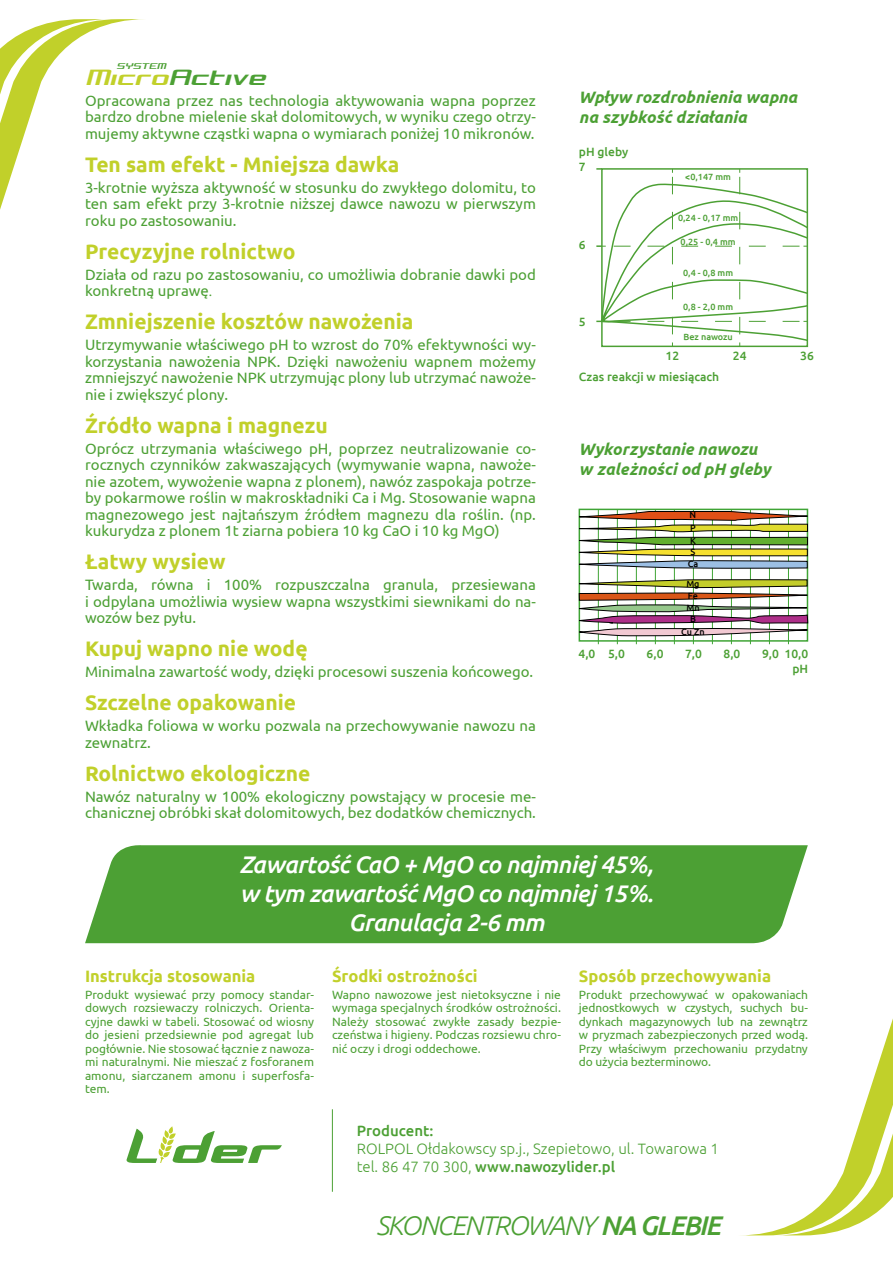
<style>
.page{position:relative;width:893px;height:1263px;background:#fff}
.page>*{position:absolute;margin:0;border:0;box-sizing:border-box;transform-origin:0 0}
.t1{font:italic 28.5px "Concielian Condensed Semi";color:#4ca034}
.t2{font:italic 300 27px "Ubuntu";letter-spacing:-.05em;color:#4ca034}
.t3{font:italic 500 24px/28.8px "Ubuntu";letter-spacing:-.02em;color:#fff;text-align:center}
.t4{font:700 21px "Ubuntu";color:#c1d02a}
.t5{font:italic 700 16.5px/19.8px "Ubuntu";color:#4ca034}
.t6{font:700 16.5px "Ubuntu";color:#c1d02a}
.t7{font:15px/16.5px "Ubuntu";color:#4ca034;text-align:justify}
.t8{font:300 15px/18px "Ubuntu";color:#4ca034}
.t9{font:500 15px "Ubuntu";color:#4ca034}
.t10{font:12px/13.5px "Ubuntu";color:#4ca034;text-align:justify}
.t11{font:500 12px/15.5px "Ubuntu";color:#4ca034}
.t12{font:italic 10.8px "Concielian Condensed Semi";color:#4ca034}
.t13{font:500 9px "Ubuntu";color:#4ca034}
.t14{font:500 9px/11.9px "Ubuntu";color:#000;text-align:center}
.s1{color:#c1d02a}
.s2{font-family:"Minion Pro"}
.s3{font-weight:500}
</style>
<div class="page">
<div style="left:85px;top:845px;width:723px;height:98px;background:#4ca034"></div>
<svg style="left:738px;top:894px;width:37px;height:341px"></svg>
<svg style="left:775px;top:894px;width:118px;height:341px"></svg>
<svg style="left:0;top:19px;width:110px;height:191px"></svg>
<hr style="left:332px;top:1109px;width:1px;height:83px;background:#4ca034">
<svg style="left:127px;top:1126px;width:155px;height:37px"></svg>
<svg style="left:596px;top:168px;width:213px;height:178px"></svg>
<div style="left:579px;top:509px;width:229px;height:133px;border:2px solid #3fa435"></div>
<hr style="left:598px;top:509px;width:1px;height:135px;background:#3fa435">
<hr style="left:617px;top:509px;width:1px;height:135px;background:#3fa435">
<hr style="left:636px;top:509px;width:1px;height:135px;background:#3fa435">
<hr style="left:655px;top:509px;width:1px;height:135px;background:#3fa435">
<hr style="left:674px;top:509px;width:1px;height:135px;background:#3fa435">
<hr style="left:693px;top:509px;width:1px;height:135px;background:#3fa435">
<hr style="left:712px;top:509px;width:1px;height:135px;background:#3fa435">
<hr style="left:731px;top:509px;width:1px;height:135px;background:#3fa435">
<hr style="left:750px;top:509px;width:1px;height:135px;background:#3fa435">
<hr style="left:769px;top:509px;width:1px;height:135px;background:#3fa435">
<hr style="left:788px;top:509px;width:1px;height:135px;background:#3fa435">
<svg style="left:579px;top:579px;width:230px;height:57px"></svg>
<svg style="left:579px;top:511px;width:230px;height:57px"></svg>
<p class="t12" style="left:117px;top:62px;width:51px">SYSTEM</p>
<h1 class="t1" style="left:85px;top:64px;width:182px"><span class="s1">Micro</span>Active</h1>
<p class="t7" style="left:85px;top:92px;width:452px">Opracowana przez nas technologia aktywowania wapna poprzez bardzo drobne mielenie skał dolomitowych, w wyniku czego otrzy&shy;mujemy aktywne cząstki wapna o wymiarach poniżej 10 mikronów.</p>
<h3 class="t4" style="left:85px;top:152px;width:316px">Ten sam efekt - Mniejsza dawka</h3>
<p class="t7" style="left:85px;top:179px;width:452px">3-krotnie wyższa aktywność w stosunku do zwykłego dolomitu, to ten sam efekt przy 3-krotnie niższej dawce nawozu w pierwszym roku po zastosowaniu.</p>
<h3 class="t4" style="left:85px;top:239px;width:212px">Precyzyjne rolnictwo</h3>
<p class="t7" style="left:85px;top:266px;width:452px">Działa od razu po zastosowaniu, co umożliwia dobranie dawki pod konkretną uprawę<span class="s2">.</span></p>
<h3 class="t4" style="left:85px;top:309px;width:330px">Zmniejszenie kosztów nawożenia</h3>
<p class="t7" style="left:85px;top:336px;width:452px">Utrzymywanie właściwego pH to wzrost do 70% efektywności wy&shy;korzystania nawożenia NPK. Dzięki nawożeniu wapnem możemy zmniejszyć nawożenie NPK utrzymując plony lub utrzymać nawoże&shy;nie i zwiększyć plony.</p>
<h3 class="t4" style="left:85px;top:413px;width:244px">Źródło wapna i magnezu</h3>
<p class="t7" style="left:85px;top:440px;width:452px">Oprócz utrzymania właściwego pH, poprzez neutralizowanie co&shy;rocznych czynników zakwaszających (wymywanie wapna, nawoże&shy;nie azotem, wywożenie wapna z plonem), nawóz zaspokaja potrze&shy;by pokarmowe roślin w makroskładniki Ca i Mg. Stosowanie wapna magnezowego jest najtańszym źródłem magnezu dla roślin. (np. kukurydza z plonem 1t ziarna pobiera 10 kg CaO i 10 kg MgO)</p>
<h3 class="t4" style="left:85px;top:549px;width:142px">Łatwy wysiew</h3>
<p class="t7" style="left:85px;top:576px;width:452px">Twarda, równa i 100% rozpuszczalna granula, przesiewana i odpylana umożliwia wysiew wapna wszystkimi siewnikami do na&shy;wozów bez pyłu.</p>
<h3 class="t4" style="left:85px;top:636px;width:224px">Kupuj wapno nie wodę</h3>
<p class="t7" style="left:85px;top:663px;width:450px">Minimalna zawartość wody, dzięki procesowi suszenia końcowego.</p>
<h3 class="t4" style="left:85px;top:690px;width:213px">Szczelne opakowanie</h3>
<p class="t7" style="left:85px;top:717px;width:452px">Wkładka foliowa w worku pozwala na przechowywanie nawozu na zewnatrz.</p>
<h3 class="t4" style="left:85px;top:761px;width:227px">Rolnictwo ekologiczne</h3>
<p class="t7" style="left:85px;top:788px;width:452px">Nawóz naturalny w 100% ekologiczny powstający w procesie me&shy;chanicznej obróbki skał dolomitowych, bez dodatków chemicznych.</p>
<p class="t5" style="left:579px;top:87px;width:220px">Wpływ rozdrobnienia wapna na szybkość działania</p>
<p class="t11" style="left:579px;top:143px;width:51px">pH gleby<br>7</p>
<p class="t11" style="left:579px;top:236px;width:8px">6</p>
<p class="t11" style="left:579px;top:313px;width:8px">5</p>
<p class="t13" style="left:685px;top:171px;width:47px">&lt;0,147 mm</p>
<p class="t13" style="left:678px;top:213px;width:62px">0,24 - 0,17 mm</p>
<p class="t13" style="left:681px;top:236px;width:57px">0,25 - 0,4 mm</p>
<p class="t13" style="left:683px;top:267px;width:51px">0,4 - 0,8 mm</p>
<p class="t13" style="left:683px;top:301px;width:51px">0,8 - 2,0 mm</p>
<p class="t13" style="left:684px;top:331px;width:51px">Bez nawozu</p>
<p class="t11" style="left:666px;top:348px;width:15px">12</p>
<p class="t11" style="left:733px;top:348px;width:15px">24</p>
<p class="t11" style="left:800px;top:348px;width:15px">36</p>
<p class="t11" style="left:579px;top:369px;width:142px">Czas reakcji w miesiącach</p>
<p class="t5" style="left:579px;top:439px;width:193px">Wykorzystanie nawozu w zależności od pH gleby</p>
<p class="t14" style="left:690px;top:508px;width:8px;line-height:12.9px;text-align:justify">N P K</p>
<p class="t14" style="left:688px;top:546px;width:12px">S<br>Ca</p>
<p class="t14" style="left:686px;top:577px;width:15px">Mg<br>Fe<br>Mn<br>B</p>
<p class="t14" style="left:681px;top:625px;width:25px">Cu Zn</p>
<p class="t11" style="left:579px;top:645px;width:48px">4,0 5,0</p>
<p class="t11" style="left:647px;top:645px;width:18px">6,0</p>
<p class="t11" style="left:685px;top:645px;width:18px">7,0</p>
<p class="t11" style="left:724px;top:645px;width:18px">8,0</p>
<p class="t11" style="left:762px;top:645px;width:48px;text-align:right">9,0 10,0 pH</p>
<h3 class="t3" style="left:239px;top:850px;width:416px">Zawartość CaO + MgO co najmniej 45%, w tym zawartość MgO co najmniej 15%.<br>Granulacja 2-6 mm</h3>
<p class="t6" style="left:85px;top:966px;width:172px">Instrukcja stosowania</p>
<p class="t10" style="left:85px;top:987px;width:230px">Produkt wysiewać przy pomocy standar&shy;dowych rozsiewaczy rolniczych. Orienta&shy;cyjne dawki w tabeli. Stosować od wiosny do jesieni przedsiewnie pod agregat lub pogłównie. Nie stosować łącznie z nawoza&shy;mi naturalnymi. Nie mieszać z fosforanem amonu, siarczanem amonu i superfosfa&shy;tem.</p>
<p class="t6" style="left:332px;top:966px;width:147px">Środki ostrożności</p>
<p class="t10" style="left:332px;top:987px;width:230px">Wapno nawozowe jest nietoksyczne i nie wymaga specjalnych środków ostrożności.<br>Należy stosować zwykłe zasady bezpie&shy;czeństwa i higieny. Podczas rozsiewu chro&shy;nić oczy i drogi oddechowe.</p>
<p class="t6" style="left:579px;top:966px;width:194px">Sposób przechowywania</p>
<p class="t10" style="left:579px;top:987px;width:230px">Produkt przechowywać w opakowaniach jednostkowych w czystych, suchych bu&shy;dynkach magazynowych lub na zewnątrz w pryzmach zabezpieczonych przed wodą.<br>Przy właściwym przechowaniu przydatny do użycia bezterminowo.</p>
<p class="t9" style="left:357px;top:1121px;width:78px">Producent:</p>
<p class="t8" style="left:357px;top:1139px;width:364px">ROLPOL Ołdakowscy sp.j., Szepietowo, ul. Towarowa 1 tel. 86 47 70 300, <span class="s3">www.nawozylider.pl</span></p>
<h2 class="t2" style="left:376px;top:1209px;width:347px">SKONCENTROWANY <span class="s3">NA GLEBIE</span></h2>
</div>
